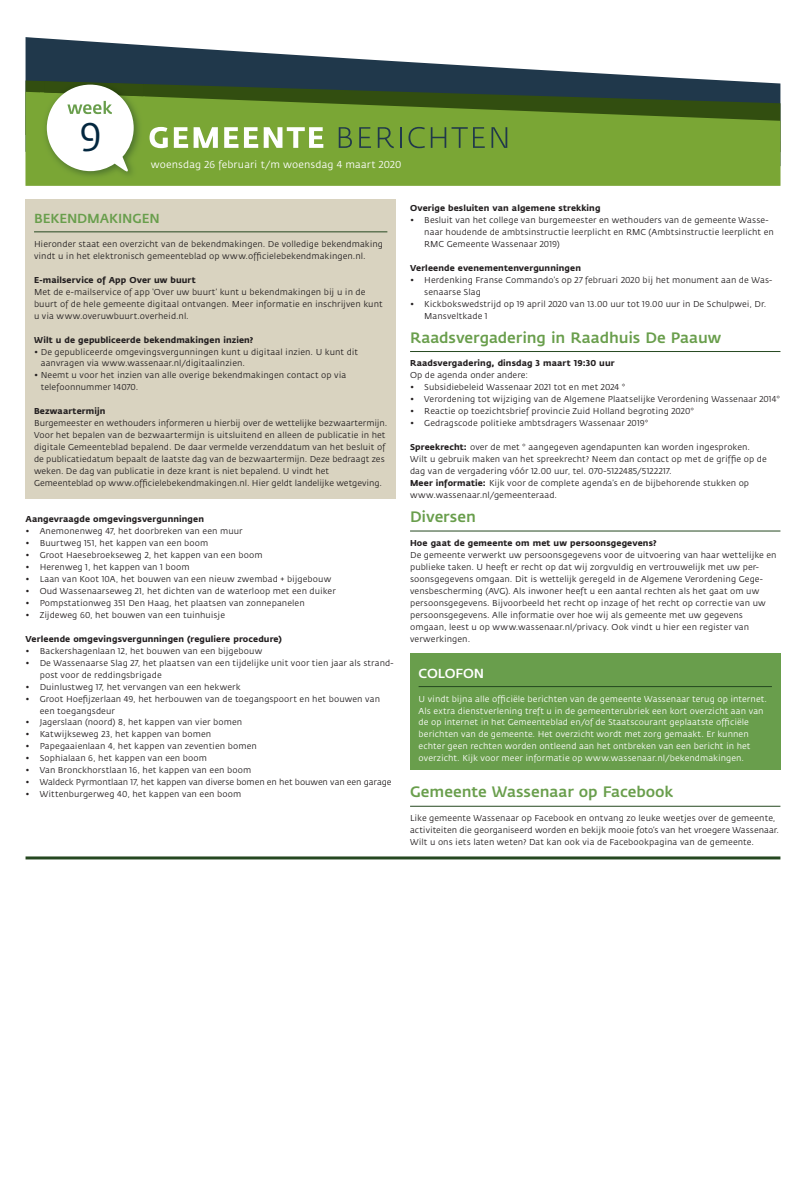
<style>
.page{position:relative;width:806px;height:1180px;background:#fff}
.page>*{position:absolute;margin:0;border:0;box-sizing:border-box;transform-origin:0 0}
.t1{font:39.6px "Fedra Sans";color:#03273f}
.t2{font:500 14.9px "Fedra Sans";letter-spacing:-.005em;color:#699e4c}
.t3{font:500 13px "Fedra Sans";letter-spacing:-.01em;color:#699e4c}
.t4{font:500 13px "Fedra Sans";letter-spacing:-.005em;color:#fff}
.t5{font:10px "Fedra Sans";letter-spacing:.01em;color:#fff}
.t6{font:8.5px/12px "Fedra Sans";letter-spacing:.01em;color:#231f20}
.t7{font:8.5px/12px "Fedra Sans";letter-spacing:.01em;color:#fff}
.t8{font:700 8.5px "Fedra Sans";letter-spacing:.015em;color:#231f20}
.t9{font:8.5px "Fedra Sans";letter-spacing:-.01em;color:#231f20}
.s1{font-weight:700}
</style>
<div class="page">
<svg style="left:26px;top:37px;width:689px;height:43px"></svg>
<svg style="left:26px;top:80px;width:754px;height:12px;background:#253e44"></svg>
<svg style="left:26px;top:92px;width:754px;height:94px;background:#6b9430"></svg>
<svg style="left:149px;top:127px;width:19px;height:21px"></svg>
<svg style="left:174px;top:127px;width:44px;height:21px"></svg>
<svg style="left:224px;top:127px;width:14px;height:21px"></svg>
<svg style="left:244px;top:127px;width:79px;height:21px"></svg>
<svg style="left:338px;top:127px;width:14px;height:21px"></svg>
<svg style="left:359px;top:127px;width:12px;height:21px"></svg>
<svg style="left:377px;top:127px;width:17px;height:21px"></svg>
<hr style="left:399px;top:127px;width:2px;height:21px;background:#20384b">
<svg style="left:408px;top:127px;width:16px;height:21px"></svg>
<svg style="left:430px;top:127px;width:54px;height:21px"></svg>
<svg style="left:491px;top:127px;width:16px;height:21px"></svg>
<img style="left:40px;top:78px;width:105px;height:3px">
<img style="left:40px;top:81px;width:105px;height:11px">
<img style="left:40px;top:92px;width:105px;height:90px">
<img style="left:44px;top:82px;width:99px;height:14px">
<hr style="left:410px;top:351px;width:370px;height:1px;background:#254820">
<hr style="left:410px;top:530px;width:370px;height:1px;background:#254820">
<div style="left:26px;top:199px;width:369px;height:299px;background:#d9d3c0"></div>
<hr style="left:34px;top:231px;width:353px;height:1px;background:#254820">
<hr style="left:26px;top:856px;width:754px;height:3px;background:#254820">
<div style="left:410px;top:653px;width:370px;height:116px;background:#699e4c"></div>
<hr style="left:418px;top:686px;width:353px;height:1px;background:#254820">
<hr style="left:410px;top:805px;width:370px;height:1px;background:#254820">
<svg style="left:47px;top:85px;width:87px;height:87px"></svg>
<h1 class="t1" style="left:79px;top:116px;width:24px">9</h1>
<p class="t5" style="left:151px;top:159px;width:252px">woensdag 26 februari t/m woensdag 4 maart 2020</p>
<h3 class="t3" style="left:34px;top:211px;width:127px">BEKENDMAKINGEN</h3>
<p class="t6" style="left:34px;top:238px;width:350px">Hieronder staat een overzicht van de bekendmakingen. De volledige bekendmaking vindt u in het elektronisch gemeenteblad op www.officielebekendmakingen.nl.</p>
<p class="t8" style="left:34px;top:274px;width:163px">E-mailservice of App Over uw buurt</p>
<p class="t6" style="left:34px;top:286px;width:350px">Met de e-mailservice of app ‘Over uw buurt’ kunt u bekendmakingen bij u in de buurt of de hele gemeente digitaal ontvangen. Meer informatie en inschrijven kunt u via www.overuwbuurt.overheid.nl.</p>
<p class="t8" style="left:34px;top:334px;width:221px">Wilt u de gepubliceerde bekendmakingen inzien?</p>
<p class="t6" style="left:41px;top:346px;width:318px;text-indent:-7px">• De gepubliceerde omgevingsvergunningen kunt u digitaal inzien. U kunt dit aanvragen via www.wassenaar.nl/digitaalinzien.</p>
<p class="t6" style="left:41px;top:369px;width:307px;text-indent:-7px">• Neemt u voor het inzien van alle overige bekendmakingen contact op via telefoonnummer 14070.</p>
<p class="t8" style="left:34px;top:406px;width:73px">Bezwaartermijn</p>
<p class="t6" style="left:34px;top:417px;width:354px">Burgemeester en wethouders informeren u hierbij over de wettelijke bezwaartermijn.<br>Voor het bepalen van de bezwaartermijn is uitsluitend en alleen de publicatie in het digitale Gemeenteblad bepalend. De daar vermelde verzenddatum van het besluit of de publicatiedatum bepaalt de laatste dag van de bezwaartermijn. Deze bedraagt zes weken. De dag van publicatie in deze krant is niet bepalend. U vindt het Gemeenteblad op www.officielebekendmakingen.nl. Hier geldt landelijke wetgeving.</p>
<p class="t8" style="left:26px;top:514px;width:180px">Aangevraagde omgevingsvergunningen</p>
<p class="t6" style="left:26px;top:525px;width:218px">• Anemonenweg 47, het doorbreken van een muur</p>
<p class="t6" style="left:26px;top:537px;width:184px">• Buurtweg 151, het kappen van een boom</p>
<p class="t6" style="left:26px;top:549px;width:238px">• Groot Haesebroekseweg 2, het kappen van een boom</p>
<p class="t6" style="left:26px;top:561px;width:166px">• Herenweg 1, het kappen van 1 boom</p>
<p class="t6" style="left:26px;top:573px;width:307px">• Laan van Koot 10A, het bouwen van een nieuw zwembad + bijgebouw</p>
<p class="t6" style="left:26px;top:585px;width:311px">• Oud Wassenaarseweg 21, het dichten van de waterloop met een duiker</p>
<p class="t6" style="left:26px;top:597px;width:280px">• Pompstationweg 351 Den Haag, het plaatsen van zonnepanelen</p>
<p class="t6" style="left:26px;top:609px;width:201px">• Zijdeweg 60, het bouwen van een tuinhuisje</p>
<p class="t8" style="left:26px;top:633px;width:258px">Verleende omgevingsvergunningen (reguliere procedure)</p>
<p class="t6" style="left:26px;top:645px;width:238px">• Backershagenlaan 12, het bouwen van een bijgebouw</p>
<p class="t6" style="left:40px;top:657px;width:355px;text-indent:-14px">• De Wassenaarse Slag 27, het plaatsen van een tijdelijke unit voor tien jaar als strand&shy;post voor de reddingsbrigade</p>
<p class="t6" style="left:26px;top:680px;width:216px">• Duinlustweg 17, het vervangen van een hekwerk</p>
<p class="t6" style="left:40px;top:692px;width:341px;text-indent:-14px">• Groot Hoefijzerlaan 49, het herbouwen van de toegangspoort en het bouwen van een toegangsdeur</p>
<p class="t6" style="left:26px;top:716px;width:218px">• Jagerslaan (noord) 8, het kappen van vier bomen</p>
<p class="t6" style="left:26px;top:728px;width:187px">• Katwijkseweg 23, het kappen van bomen</p>
<p class="t6" style="left:26px;top:740px;width:233px">• Papegaaienlaan 4, het kappen van zeventien bomen</p>
<p class="t6" style="left:26px;top:752px;width:183px">• Sophialaan 6, het kappen van een boom</p>
<p class="t6" style="left:26px;top:764px;width:227px">• Van Bronckhorstlaan 16, het kappen van een boom</p>
<p class="t9" style="left:26px;top:777px;width:367px">• Waldeck Pyrmontlaan 17, het kappen van diverse bomen en het bouwen van een garage</p>
<p class="t6" style="left:26px;top:788px;width:217px">• Wittenburgerweg 40, het kappen van een boom</p>
<p class="t8" style="left:410px;top:203px;width:192px">Overige besluiten van algemene strekking</p>
<p class="t6" style="left:424px;top:214px;width:351px;text-indent:-14px">• Besluit van het college van burgemeester en wethouders van de gemeente Wasse&shy;naar houdende de ambtsinstructie leerplicht en RMC (Ambtsinstructie leerplicht en<br>RMC Gemeente Wassenaar 2019)</p>
<p class="t8" style="left:410px;top:262px;width:172px">Verleende evenementenvergunningen</p>
<p class="t6" style="left:424px;top:274px;width:349px;text-indent:-14px">• Herdenking Franse Commando’s op 27 februari 2020 bij het monument aan de Was&shy;senaarse Slag</p>
<p class="t6" style="left:424px;top:298px;width:343px;text-indent:-14px">• Kickbokswedstrijd op 19 april 2020 van 13.00 uur tot 19.00 uur in De Schulpwei, Dr.<br>Mansveltkade 1</p>
<h2 class="t2" style="left:410px;top:329px;width:312px">Raadsvergadering in Raadhuis De Paauw</h2>
<p class="t8" style="left:410px;top:358px;width:206px">Raadsvergadering, dinsdag 3 maart 19:30 uur</p>
<p class="t6" style="left:410px;top:369px;width:119px">Op de agenda onder andere:</p>
<p class="t6" style="left:410px;top:381px;width:217px">• Subsidiebeleid Wassenaar 2021 tot en met 2024 *</p>
<p class="t6" style="left:410px;top:393px;width:371px">• Verordening tot wijziging van de Algemene Plaatselijke Verordening Wassenaar 2014*</p>
<p class="t6" style="left:410px;top:405px;width:285px">• Reactie op toezichtsbrief provincie Zuid Holland begroting 2020*</p>
<p class="t6" style="left:410px;top:417px;width:240px">• Gedragscode politieke ambtsdragers Wassenaar 2019*</p>
<p class="t6" style="left:410px;top:441px;width:358px"><span class="s1">Spreekrecht:</span> over de met * aangegeven agendapunten kan worden ingesproken.<br>Wilt u gebruik maken van het spreekrecht? Neem dan contact op met de griffie op de dag van de vergadering vóór 12.00 uur, tel. 070-5122485/5122217.<br><span class="s1">Meer informatie:</span> Kijk voor de complete agenda’s en de bijbehorende stukken op www.wassenaar.nl/gemeenteraad.</p>
<h2 class="t2" style="left:410px;top:508px;width:67px">Diversen</h2>
<p class="t8" style="left:410px;top:538px;width:248px">Hoe gaat de gemeente om met uw persoonsgegevens?</p>
<p class="t6" style="left:410px;top:549px;width:368px">De gemeente verwerkt uw persoonsgegevens voor de uitvoering van haar wettelijke en publieke taken. U heeft er recht op dat wij zorgvuldig en vertrouwelijk met uw per&shy;soonsgegevens omgaan. Dit is wettelijk geregeld in de Algemene Verordening Gege&shy;vensbescherming (AVG). Als inwoner heeft u een aantal rechten als het gaat om uw persoonsgegevens. Bijvoorbeeld het recht op inzage of het recht op correctie van uw persoonsgegevens. Alle informatie over hoe wij als gemeente met uw gegevens omgaan, leest u op www.wassenaar.nl/privacy. Ook vindt u hier een register van verwerkingen.</p>
<h3 class="t4" style="left:418px;top:665px;width:67px">COLOFON</h3>
<p class="t7" style="left:418px;top:692px;width:350px">U vindt bijna alle officiële berichten van de gemeente Wassenaar terug op internet.<br>Als extra dienstverlening treft u in de gemeenterubriek een kort overzicht aan van de op internet in het Gemeenteblad en/of de Staatscourant geplaatste officiële berichten van de gemeente. Het overzicht wordt met zorg gemaakt. Er kunnen echter geen rechten worden ontleend aan het ontbreken van een bericht in het overzicht. Kijk voor meer informatie op www.wassenaar.nl/bekendmakingen.</p>
<h2 class="t2" style="left:410px;top:783px;width:264px">Gemeente Wassenaar op Facebook</h2>
<p class="t6" style="left:410px;top:812px;width:370px">Like gemeente Wassenaar op Facebook en ontvang zo leuke weetjes over de gemeente, activiteiten die georganiseerd worden en bekijk mooie foto’s van het vroegere Wassenaar.<br>Wilt u ons iets laten weten? Dat kan ook via de Facebookpagina van de gemeente.</p>
</div>
